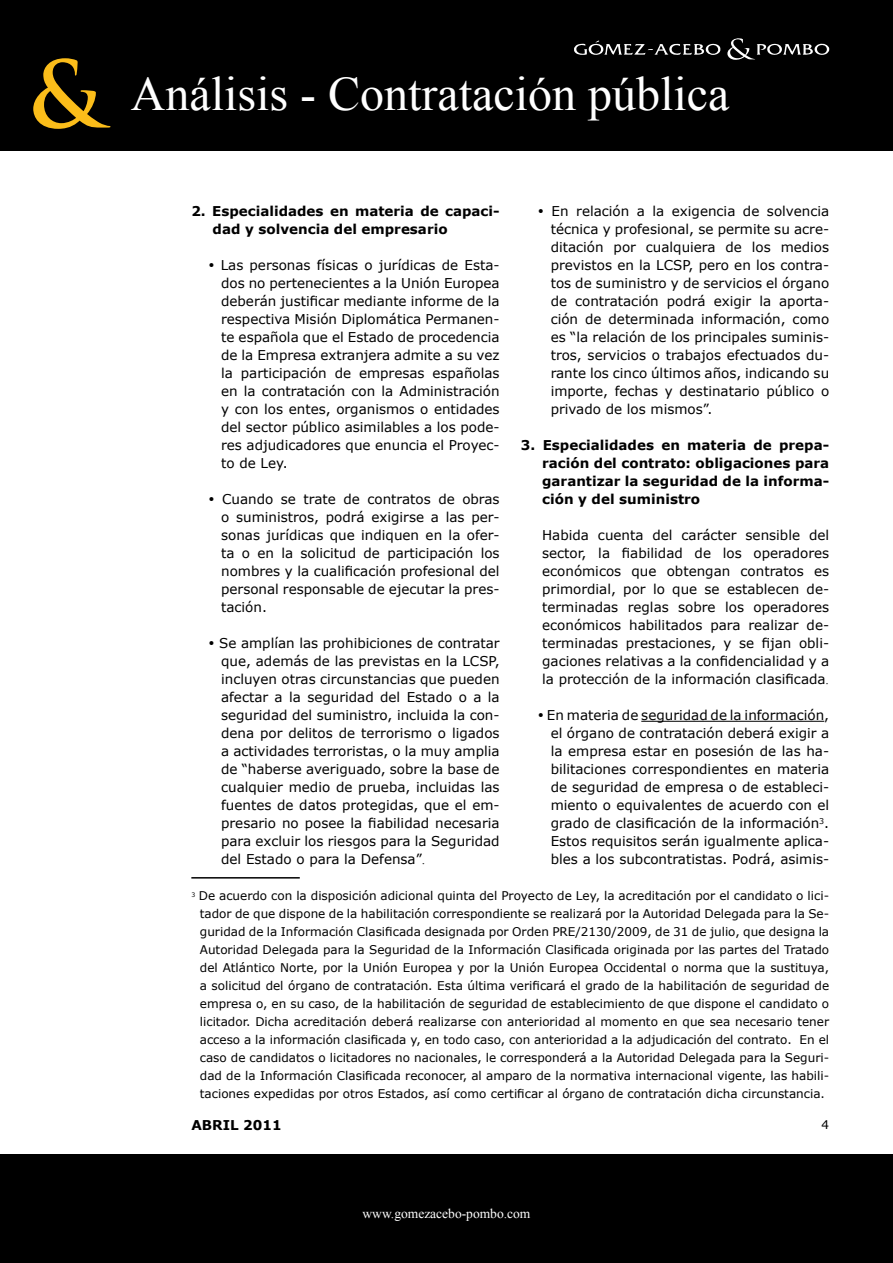
<style>
.page{position:relative;width:893px;height:1263px;background:#fff}
.page>*{position:absolute;margin:0;border:0;box-sizing:border-box;transform-origin:0 0}
.t1{font:700 90px "Trajan Pro";color:#fbbd1a}
.t2{font:48px "Times New Roman";color:#fff}
.Texto_normal{font:13.5px/18px "Verdana";color:#000;text-align:justify}
.Párrafo_nivel_2-1º{font:13.5px/18px "Verdana";color:#000;text-align:justify}
.Párrafo_guión_2º{font:13.5px/18px "Verdana";color:#000;text-align:justify}
.Párrafo_guión_1º{font:700 13.5px/18px "Verdana";color:#000}
.t3{font:13.5px "Times New Roman";color:#fff}
.Pie_de_página{font:12px/18px "Verdana";color:#000;text-align:justify}
.s1{font-family:"Times New Roman"}
</style>
<div class="page">
<div style="left:0;top:0;width:893px;height:151px;background:#000"></div>
<div style="left:0;top:1154px;width:893px;height:109px;background:#000"></div>
<svg style="left:727px;top:38px;width:102px;height:22px"></svg>
<svg style="left:574px;top:41px;width:147px;height:14px"></svg>
<hr style="left:641px;top:721px;width:183px;height:1px;background:#000">
<hr style="left:191px;top:877px;width:109px;height:1px;background:#000">
<h1 class="t1" style="left:28px;top:39px;width:76px">&amp;</h1>
<h2 class="t2" style="left:131px;top:62px;width:600px">Análisis - Contratación pública</h2>
<p class="Texto_normal" style="left:551px;top:202px;width:280px;text-indent:-13px">• En relación a la exigencia de solvencia técnica y profesional, se permite su acre&shy;ditación por cualquiera de los medios previstos en la LCSP, pero en los contra&shy;tos de suministro y de servicios el órgano de contratación podrá exigir la aporta&shy;ción de determinada información, como es “la relación de los principales suminis&shy;tros, servicios o trabajos efectuados du&shy;rante los cinco últimos años, indicando su importe, fechas y destinatario público o privado de los mismos”.</p>
<p class="Párrafo_guión_1º" style="left:542px;top:436px;width:289px;text-align:justify;text-indent:-21px">3. Especialidades en materia de prepa&shy;ración del contrato: obligaciones para garantizar la seguridad de la informa&shy;ción y del suministro</p>
<p class="Párrafo_guión_2º" style="left:542px;top:526px;width:289px">Habida cuenta del carácter sensible del sector, la fiabilidad de los operadores económicos que obtengan contratos es primordial, por lo que se establecen de&shy;terminadas reglas sobre los operadores económicos habilitados para realizar de&shy;terminadas prestaciones, y se fijan obli&shy;gaciones relativas a la confidencialidad y a la protección de la información clasificada<span class="s1">.</span></p>
<p class="Texto_normal" style="left:551px;top:706px;width:280px;text-indent:-13px">• En materia de seguridad de la información, el órgano de contratación deberá exigir a la empresa estar en posesión de las ha&shy;bilitaciones correspondientes en materia de seguridad de empresa o de estableci&shy;miento o equivalentes de acuerdo con el grado de clasificación de la información<sup>3</sup>.<br>Estos requisitos serán igualmente aplica&shy;bles a los subcontratistas. Podrá, asimis-</p>
<p class="Pie_de_página" style="left:200px;top:886px;width:631px;text-indent:-9px"><sup>3</sup> De acuerdo con la disposición adicional quinta del Proyecto de Ley, la acreditación por el candidato o lici&shy;tador de que dispone de la habilitación correspondiente se realizará por la Autoridad Delegada para la Se&shy;guridad de la Información Clasificada designada por Orden PRE/2130/2009, de 31 de julio, que designa la Autoridad Delegada para la Seguridad de la Información Clasificada originada por las partes del Tratado del Atlántico Norte, por la Unión Europea y por la Unión Europea Occidental o norma que la sustituya, a solicitud del órgano de contratación. Esta última verificará el grado de la habilitación de seguridad de empresa o, en su caso, de la habilitación de seguridad de establecimiento de que dispone el candidato o licitador. Dicha acreditación deberá realizarse con anterioridad al momento en que sea necesario tener acceso a la información clasificada y, en todo caso, con anterioridad a la adjudicación del contrato. En el caso de candidatos o licitadores no nacionales, le corresponderá a la Autoridad Delegada para la Seguri&shy;dad de la Información Clasificada reconocer, al amparo de la normativa internacional vigente, las habili&shy;taciones expedidas por otros Estados, así como certificar al órgano de contratación dicha circunstancia.</p>
<p class="Párrafo_guión_1º" style="left:213px;top:202px;width:289px;text-indent:-21px">2. Especialidades en materia de capaci&shy;dad y solvencia del empresario</p>
<p class="Párrafo_nivel_2-1º" style="left:221px;top:256px;width:280px;text-indent:-13px">• Las personas físicas o jurídicas de Esta&shy;dos no pertenecientes a la Unión Europea deberán justificar mediante informe de la respectiva Misión Diplomática Permanen&shy;te española que el Estado de procedencia de la Empresa extranjera admite a su vez la participación de empresas españolas en la contratación con la Administración y con los entes, organismos o entidades del sector público asimilables a los pode&shy;res adjudicadores que enuncia el Proyec&shy;to de Ley.</p>
<p class="Texto_normal" style="left:221px;top:490px;width:280px;text-indent:-13px">• Cuando se trate de contratos de obras o suministros, podrá exigirse a las per&shy;sonas jurídicas que indiquen en la ofer&shy;ta o en la solicitud de participación los nombres y la cualificación profesional del personal responsable de ejecutar la pres&shy;tación.</p>
<p class="Texto_normal" style="left:221px;top:634px;width:280px;text-indent:-13px">• Se amplían las prohibiciones de contratar que, además de las previstas en la LCSP, incluyen otras circunstancias que pueden afectar a la seguridad del Estado o a la seguridad del suministro, incluida la con&shy;dena por delitos de terrorismo o ligados a actividades terroristas, o la muy amplia de “haberse averiguado, sobre la base de cualquier medio de prueba, incluidas las fuentes de datos protegidas, que el em&shy;presario no posee la fiabilidad necesaria para excluir los riesgos para la Seguridad del Estado o para la Defensa”<span class="s1">.</span></p>
<p class="Párrafo_guión_1º" style="left:191px;top:1115px;width:92px">ABRIL 2011</p>
<p class="Pie_de_página" style="left:822px;top:1115px;width:9px">4</p>
<p class="t3" style="left:363px;top:1204px;width:169px">www.gomezacebo-pombo.com</p>
</div>
